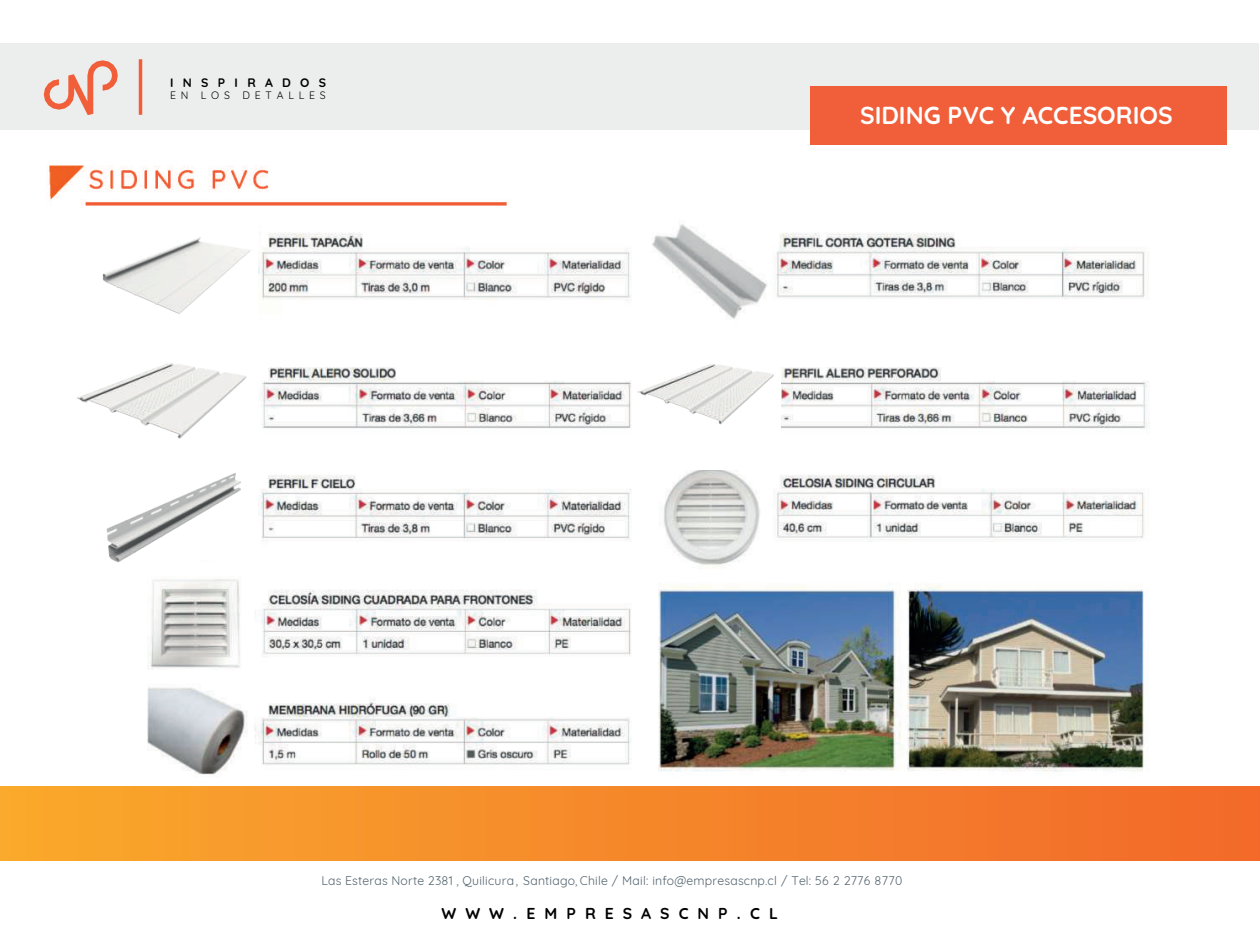
<style>
.page{position:relative;width:1260px;height:945px;background:#fff}
.page>*{position:absolute;margin:0;border:0;box-sizing:border-box;transform-origin:0 0}
.t1{font:700 24.5px "Quicksand";color:#fff}
.t2{font:700 15.75px "Quicksand";letter-spacing:.575em;color:#000001}
.t3{font:12.25px "Quicksand";letter-spacing:.015em;color:#52636d}
.t4{font:700 12.25px "Quicksand";letter-spacing:.765em;color:#000001}
.t5{font:10.5px "Quicksand";letter-spacing:.455em;color:#000001}
</style>
<div class="page">
<img style="left:46px;top:165px;width:1104px;height:611px">
<div style="left:108px;top:219px;width:150px;height:341px;background:#fff"></div>
<div style="left:636px;top:334px;width:145px;height:136px;background:#fff"></div>
<div style="left:0;top:44px;width:1258px;height:86px;background:#eceeed"></div>
<hr style="left:139px;top:59px;width:3px;height:56px;background:#f15f3a">
<svg style="left:44px;top:60px;width:74px;height:55px"></svg>
<div style="left:810px;top:86px;width:417px;height:58px;background:#f15f3a"></div>
<div style="left:0;top:786px;width:1260px;height:74px;background:linear-gradient(to right,#f9a82b,#f2692a)"></div>
<img style="left:93px;top:223px;width:169px;height:105px">
<img style="left:71px;top:341px;width:176px;height:113px">
<img style="left:93px;top:466px;width:165px;height:103px">
<img style="left:638px;top:364px;width:136px;height:61px">
<p class="t4" style="left:170px;top:72px;width:158px">INSPIRADOS</p>
<p class="t5" style="left:170px;top:87px;width:157px">EN LOS DETALLES</p>
<h1 class="t1" style="left:860px;top:95px;width:314px">SIDING PVC Y ACCESORIOS</h1>
<p class="t3" style="left:321px;top:871px;width:583px">Las Esteras Norte 2381 , Quilicura, Santiago, Chile / Mail: info@empresascnp.cl / Tel: 56 2 2776 8770</p>
<p class="t2" style="left:441px;top:900px;width:338px">WWW.EMPRESASCNP.CL</p>
</div>
